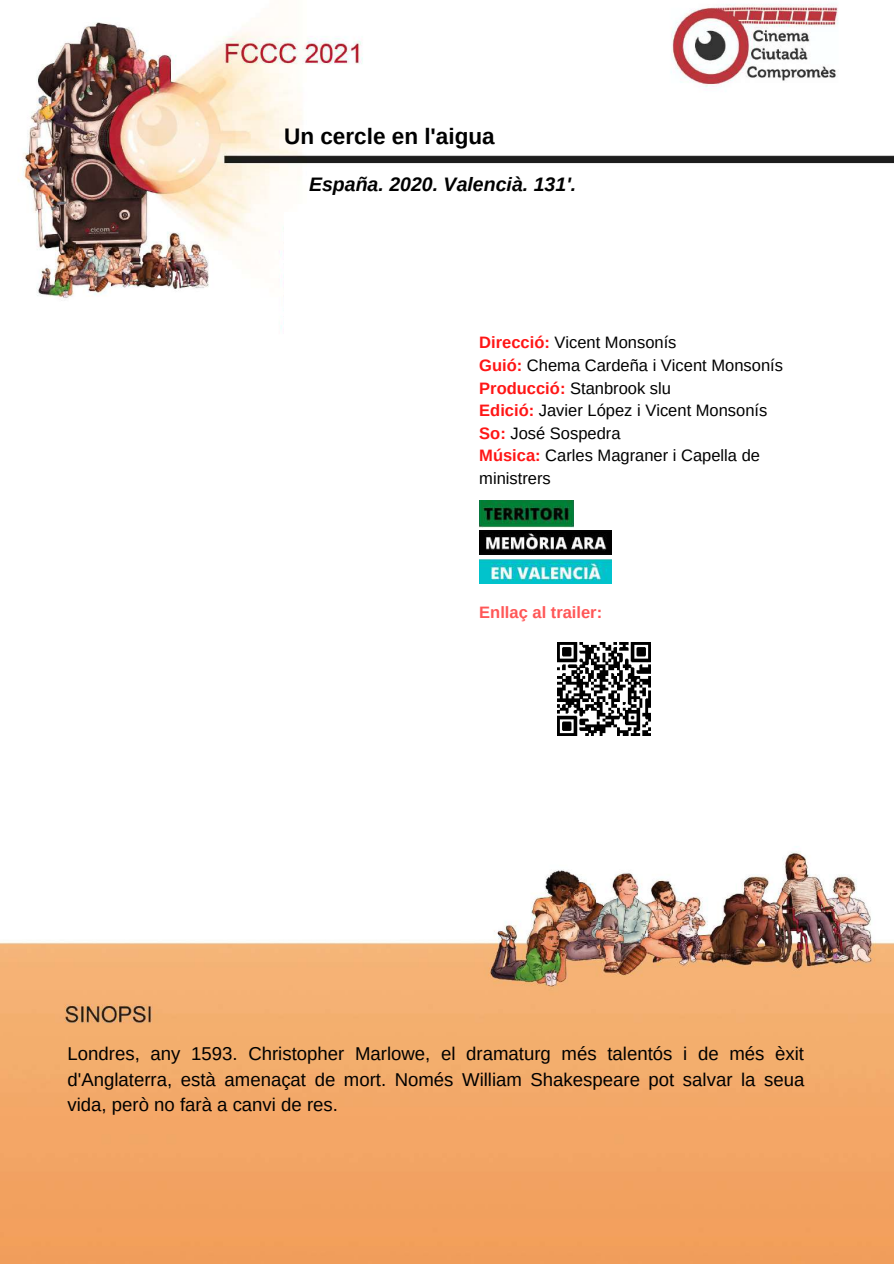
<style>
.page{position:relative;width:894px;height:1264px;background:#fff}
.page>*{position:absolute;margin:0;border:0;box-sizing:border-box;transform-origin:0 0}
.t1{font:700 22.5px "Arimo";color:#000}
.t2{font:italic 700 19.5px "Arimo";color:#000}
.t3{font:18.6px/25.5px "Arimo";color:#000;text-align:justify}
.t4{font:16.5px/22.5px "Arimo";color:#000}
.t5{font:700 16.5px "Arimo";color:#ff5757}
.s1{font-weight:700;color:#ff1616}
</style>
<div class="page">
<img style="left:0;top:4px;width:893px;height:1259px">
<img style="left:284px;top:212px;width:399px;height:184px">
<img style="left:479px;top:559px;width:132px;height:25px">
<img style="left:479px;top:530px;width:132px;height:25px">
<img style="left:479px;top:500px;width:94px;height:27px">
<img style="left:557px;top:642px;width:93px;height:94px">
<h1 class="t1" style="left:284px;top:123px;width:212px">Un cercle en l'aigua</h1>
<p class="t2" style="left:309px;top:173px;width:269px">España. 2020. Valencià. 131'.</p>
<p class="t4" style="left:479px;top:331px;width:305px"><span class="s1">Direcció:</span> Vicent Monsonís<br><span class="s1">Guió:</span> Chema Cardeña i Vicent Monsonís<br><span class="s1">Producció:</span> Stanbrook slu<br><span class="s1">Edició:</span> Javier López i Vicent Monsonís<br><span class="s1">So:</span> José Sospedra<br><span class="s1">Música:</span> Carles Magraner i Capella de ministrers</p>
<p class="t5" style="left:479px;top:603px;width:124px">Enllaç al trailer:</p>
<p class="t3" style="left:68px;top:1041px;width:738px">Londres, any 1593. Christopher Marlowe, el dramaturg més talentós i de més èxit d'Anglaterra, està amenaçat de mort. Només William Shakespeare pot salvar la seua vida, però no farà a canvi de res.</p>
</div>
